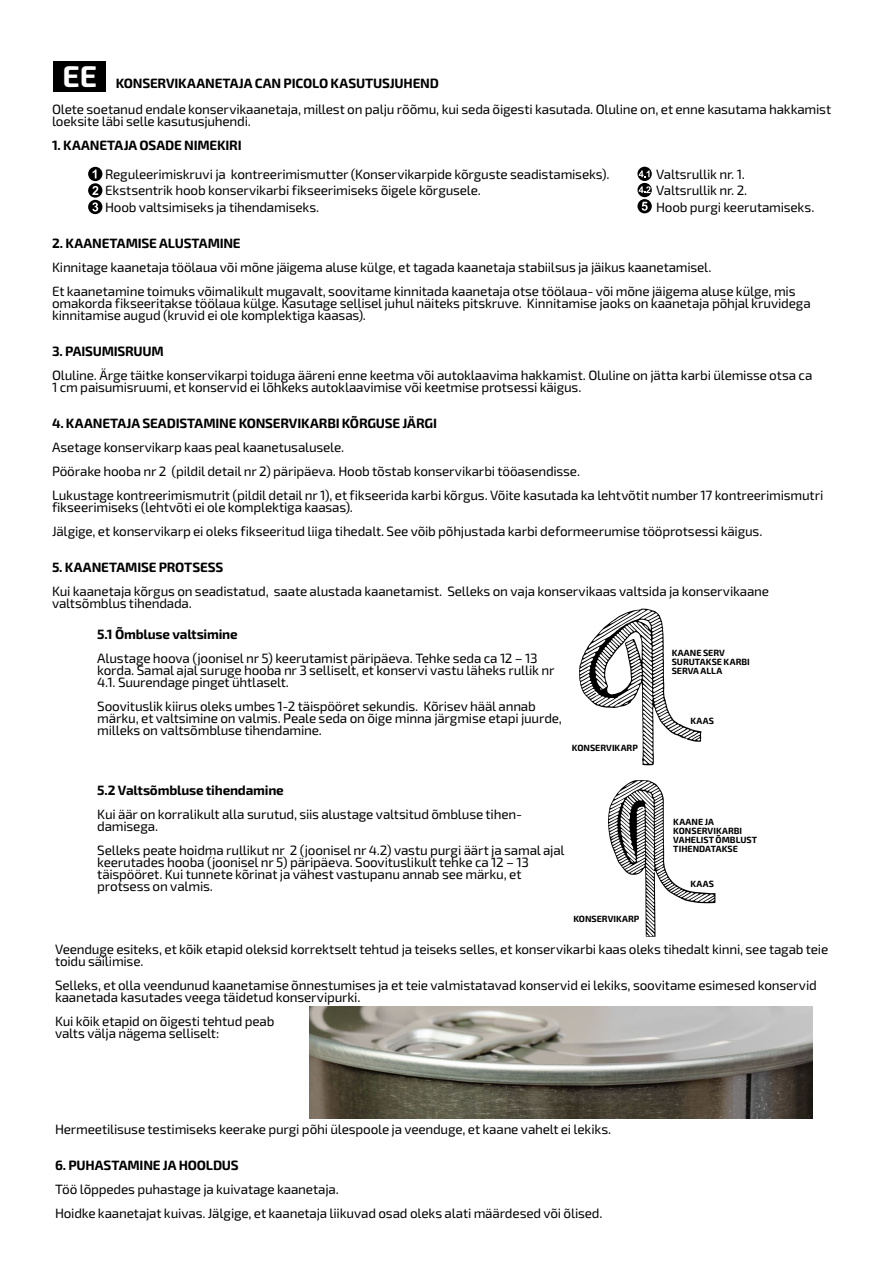
<style>
.page{position:relative;width:893px;height:1263px;background:#fff}
.page>*{position:absolute;margin:0;border:0;box-sizing:border-box;transform-origin:0 0}
.t1{font:700 30px "Exo 2";color:#fff}
.t2{font:13.5px/12px "Exo 2";letter-spacing:-.015em;color:#000}
.t3{font:700 13.5px "Exo 2";letter-spacing:-.015em;color:#000}
.t4{font:700 9px/9px "Exo 2";color:#000}
</style>
<div class="page">
<svg style="left:608px;top:780px;width:107px;height:157px"></svg>
<svg style="left:579px;top:609px;width:122px;height:156px"></svg>
<div style="left:54px;top:62px;width:52px;height:30px;background:#000"></div>
<svg style="left:88px;top:183px;width:14px;height:15px"></svg>
<svg style="left:92px;top:186px;width:6px;height:9px"></svg>
<svg style="left:88px;top:167px;width:14px;height:14px"></svg>
<svg style="left:93px;top:169px;width:3px;height:9px"></svg>
<div style="left:88px;top:200px;width:14px;height:14px;background:#000;border-radius:50%"></div>
<svg style="left:92px;top:202px;width:6px;height:10px"></svg>
<svg style="left:637px;top:199px;width:15px;height:14px"></svg>
<svg style="left:642px;top:202px;width:6px;height:9px"></svg>
<svg style="left:637px;top:183px;width:15px;height:14px"></svg>
<svg style="left:639px;top:186px;width:12px;height:7px"></svg>
<svg style="left:637px;top:167px;width:15px;height:14px"></svg>
<svg style="left:639px;top:170px;width:11px;height:7px"></svg>
<img style="left:310px;top:1006px;width:502px;height:112px">
<h1 class="t1" style="left:63px;top:59px;width:36px">EE</h1>
<p class="t3" style="left:116px;top:75px;width:325px">KONSERVIKAANETAJA CAN PICOLO KASUTUSJUHEND</p>
<p class="t2" style="left:52px;top:104px;width:781px">Olete soetanud endale konservikaanetaja, millest on palju rõõmu, kui seda õigesti kasutada. Oluline on, et enne kasutama hakkamist loeksite läbi selle kasutusjuhendi.</p>
<p class="t3" style="left:52px;top:137px;width:191px">1. KAANETAJA OSADE NIMEKIRI</p>
<p class="t2" style="left:105px;top:166px;width:506px;line-height:16.5px">Reguleerimiskruvi ja kontreerimismutter (Konservikarpide kõrguste seadistamiseks).<br>Ekstsentrik hoob konservikarbi fikseerimiseks õigele kõrgusele.<br>Hoob valtsimiseks ja tihendamiseks.</p>
<p class="t3" style="left:52px;top:235px;width:190px">2. KAANETAMISE ALUSTAMINE</p>
<p class="t2" style="left:52px;top:255px;width:745px;line-height:24px">Kinnitage kaanetaja töölaua või mõne jäigema aluse külge, et tagada kaanetaja stabiilsus ja jäikus kaanetamisel.<br>Et kaanetamine toimuks võimalikult mugavalt, soovitame kinnitada kaanetaja otse töölaua- või mõne jäigema aluse külge, mis</p>
<p class="t2" style="left:52px;top:297px;width:760px">omakorda fikseeritakse töölaua külge. Kasutage sellisel juhul näiteks pitskruve. Kinnitamise jaoks on kaanetaja põhjal kruvidega kinnitamise augud (kruvid ei ole komplektiga kaasas).</p>
<p class="t3" style="left:52px;top:343px;width:113px">3. PAISUMISRUUM</p>
<p class="t2" style="left:52px;top:369px;width:762px">Oluline. Ärge täitke konservikarpi toiduga ääreni enne keetma või autoklaavima hakkamist. Oluline on jätta karbi ülemisse otsa ca<br>1 cm paisumisruumi, et konservid ei lõhkeks autoklaavimise või keetmise protsessi käigus.</p>
<p class="t3" style="left:52px;top:415px;width:386px">4. KAANETAJA SEADISTAMINE KONSERVIKARBI KÕRGUSE JÄRGI</p>
<p class="t2" style="left:52px;top:435px;width:773px;line-height:24px">Asetage konservikarp kaas peal kaanetusalusele.<br>Pöörake hooba nr 2 (pildil detail nr 2) päripäeva. Hoob tõstab konservikarbi tööasendisse.<br>Lukustage kontreerimismutrit (pildil detail nr 1), et fikseerida karbi kõrgus. Võite kasutada ka lehtvõtit number 17 kontreerimismutri</p>
<p class="t2" style="left:52px;top:495px;width:712px;line-height:24px">fikseerimiseks (lehtvõti ei ole komplektiga kaasas).<br>Jälgige, et konservikarp ei oleks fikseeritud liiga tihedalt. See võib põhjustada karbi deformeerumise tööprotsessi käigus.</p>
<p class="t3" style="left:52px;top:559px;width:173px">5. KAANETAMISE PROTSESS</p>
<p class="t2" style="left:52px;top:585px;width:719px">Kui kaanetaja kõrgus on seadistatud, saate alustada kaanetamist. Selleks on vaja konservikaas valtsida ja konservikaane valtsõmblus tihendada.</p>
<p class="t2" style="left:656px;top:166px;width:160px;line-height:16.5px">Valtsrullik nr. 1.<br>Valtsrullik nr. 2.<br>Hoob purgi keerutamiseks.</p>
<p class="t3" style="left:97px;top:626px;width:142px">5.1 Õmbluse valtsimine</p>
<p class="t2" style="left:97px;top:652px;width:459px">Alustage hoova (joonisel nr 5) keerutamist päripäeva. Tehke seda ca 12 – 13 korda. Samal ajal suruge hooba nr 3 selliselt, et konservi vastu läheks rullik nr<br>4.1. Suurendage pinget ühtlaselt.</p>
<p class="t2" style="left:97px;top:700px;width:466px">Soovituslik kiirus oleks umbes 1-2 täispööret sekundis. Kõrisev hääl annab märku, et valtsimine on valmis. Peale seda on õige minna järgmise etapi juurde, milleks on valtsõmbluse tihendamine.</p>
<p class="t4" style="left:572px;top:744px;width:67px">KONSERVIKARP</p>
<p class="t3" style="left:97px;top:782px;width:188px">5.2 Valtsõmbluse tihendamine</p>
<p class="t2" style="left:97px;top:808px;width:426px">Kui äär on korralikult alla surutud, siis alustage valtsitud õmbluse tihen&shy;damisega.</p>
<p class="t2" style="left:97px;top:844px;width:469px">Selleks peate hoidma rullikut nr 2 (joonisel nr 4.2) vastu purgi äärt ja samal ajal keerutades hooba (joonisel nr 5) päripäeva. Soovituslikult tehke ca 12 – 13 täispööret. Kui tunnete kõrinat ja vähest vastupanu annab see märku, et protsess on valmis.</p>
<p class="t4" style="left:573px;top:914px;width:67px">KONSERVIKARP</p>
<p class="t4" style="left:672px;top:649px;width:80px">KAANE SERV<br>SURUTAKSE KARBI<br>SERVA ALLA</p>
<p class="t4" style="left:691px;top:716px;width:25px">KAAS</p>
<p class="t4" style="left:673px;top:817px;width:85px">KAANE JA<br>KONSERVIKARBI<br>VAHELIST ÕMBLUST<br>TIHENDATAKSE</p>
<p class="t4" style="left:691px;top:879px;width:25px">KAAS</p>
<p class="t2" style="left:55px;top:944px;width:775px">Veenduge esiteks, et kõik etapid oleksid korrektselt tehtud ja teiseks selles, et konservikarbi kaas oleks tihedalt kinni, see tagab teie toidu säilimise.</p>
<p class="t2" style="left:55px;top:980px;width:763px">Selleks, et olla veendunud kaanetamise õnnestumises ja et teie valmistatavad konservid ei lekiks, soovitame esimesed konservid kaanetada kasutades veega täidetud konservipurki.</p>
<p class="t2" style="left:55px;top:1016px;width:221px">Kui kõik etapid on õigesti tehtud peab valts välja nägema selliselt:</p>
<p class="t2" style="left:55px;top:1124px;width:558px">Hermeetilisuse testimiseks keerake purgi põhi ülespoole ja veenduge, et kaane vahelt ei lekiks.</p>
<p class="t3" style="left:55px;top:1157px;width:185px">6. PUHASTAMINE JA HOOLDUS</p>
<p class="t2" style="left:55px;top:1178px;width:549px;line-height:24px">Töö lõppedes puhastage ja kuivatage kaanetaja.<br>Hoidke kaanetajat kuivas. Jälgige, et kaanetaja liikuvad osad oleks alati määrdesed või õlised.</p>
</div>
